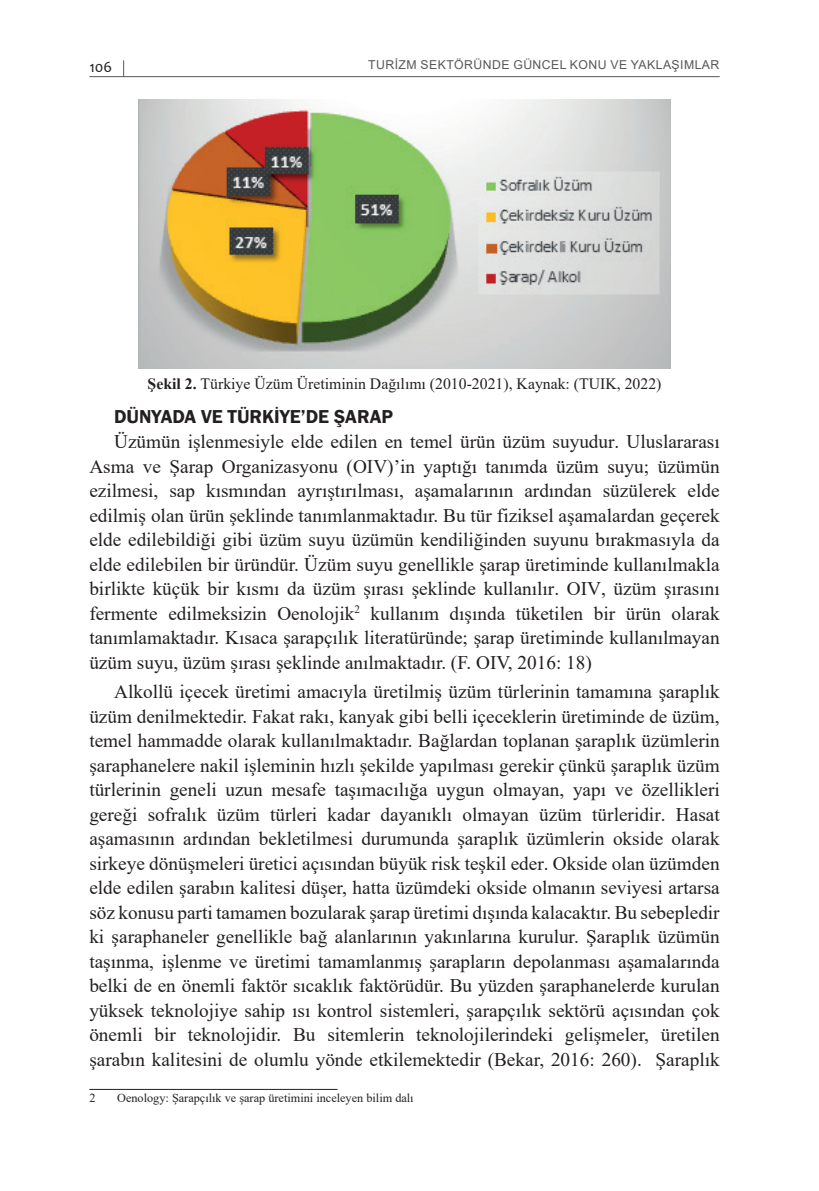
<style>
.page{position:relative;width:819px;height:1191px;background:#fff}
.page>*{position:absolute;margin:0;border:0;box-sizing:border-box;transform-origin:0 0}
.t1{font:19.25px/24.5px "Times New Roman";color:#231f20;text-align:justify}
.t2{font:600 19.25px "Franklin Gothic";color:#231f20}
.t3{font:15.75px "Times New Roman";color:#231f20}
.t4{font:15.75px "Candara";color:#231f20}
.t5{font:12.25px "Times New Roman";color:#231f20}
.t6{font:12.25px "Arial";letter-spacing:.035em;color:#57585a}
.s1{font-weight:700}
</style>
<div class="page">
<hr style="left:89px;top:76px;width:630px;height:1px;background:#57585a">
<svg style="left:123px;top:60px;width:1px;height:16px"></svg>
<img style="left:139px;top:99px;width:531px;height:269px">
<hr style="left:89px;top:1089px;width:248px;height:1px;background:#231f20">
<p class="t4" style="left:89px;top:57px;width:24px">106</p>
<p class="t6" style="left:368px;top:56px;width:352px">TURIZM SEKTÖRÜNDE GÜNCEL KONU VE YAKLAŞIMLAR</p>
<p class="t3" style="left:148px;top:373px;width:515px"><span class="s1">Şekil 2.</span> Türkiye Üzüm Üretiminin Dağılımı (2010-2021), Kaynak: (TUIK, 2022)</p>
<p class="t2" style="left:114px;top:405px;width:280px">DÜNYADA VE TÜRKİYE’DE ŞARAP</p>
<p class="t1" style="left:89px;top:429px;width:632px;text-indent:25px">Üzümün işlenmesiyle elde edilen en temel ürün üzüm suyudur. Uluslararası Asma ve Şarap Organizasyonu (OIV)’in yaptığı tanımda üzüm suyu; üzümün ezilmesi, sap kısmından ayrıştırılması, aşamalarının ardından süzülerek elde edilmiş olan ürün şeklinde tanımlanmaktadır. Bu tür fiziksel aşamalardan geçerek elde edilebildiği gibi üzüm suyu üzümün kendiliğinden suyunu bırakmasıyla da elde edilebilen bir üründür. Üzüm suyu genellikle şarap üretiminde kullanılmakla birlikte küçük bir kısmı da üzüm şırası şeklinde kullanılır. OIV, üzüm şırasını fermente edilmeksizin Oenolojik<sup>2</sup> kullanım dışında tüketilen bir ürün olarak tanımlamaktadır. Kısaca şarapçılık literatüründe; şarap üretiminde kullanılmayan üzüm suyu, üzüm şırası şeklinde anılmaktadır. (F. OIV, 2016: 18)</p>
<p class="t1" style="left:89px;top:678px;width:632px;text-indent:25px">Alkollü içecek üretimi amacıyla üretilmiş üzüm türlerinin tamamına şaraplık üzüm denilmektedir. Fakat rakı, kanyak gibi belli içeceklerin üretiminde de üzüm, temel hammadde olarak kullanılmaktadır. Bağlardan toplanan şaraplık üzümlerin şaraphanelere nakil işleminin hızlı şekilde yapılması gerekir çünkü şaraplık üzüm türlerinin geneli uzun mesafe taşımacılığa uygun olmayan, yapı ve özellikleri gereği sofralık üzüm türleri kadar dayanıklı olmayan üzüm türleridir. Hasat aşamasının ardından bekletilmesi durumunda şaraplık üzümlerin okside olarak sirkeye dönüşmeleri üretici açısından büyük risk teşkil eder. Okside olan üzümden elde edilen şarabın kalitesi düşer, hatta üzümdeki okside olmanın seviyesi artarsa söz konusu parti tamamen bozularak şarap üretimi dışında kalacaktır. Bu sebepledir ki şaraphaneler genellikle bağ alanlarının yakınlarına kurulur. Şaraplık üzümün taşınma, işlenme ve üretimi tamamlanmış şarapların depolanması aşamalarında belki de en önemli faktör sıcaklık faktörüdür. Bu yüzden şaraphanelerde kurulan yüksek teknolojiye sahip ısı kontrol sistemleri, şarapçılık sektörü açısından çok önemli bir teknolojidir. Bu sitemlerin teknolojilerindeki gelişmeler, üretilen şarabın kalitesini de olumlu yönde etkilemektedir (Bekar, 2016: 260). Şaraplık</p>
<p class="t5" style="left:89px;top:1089px;width:8px">2</p>
<p class="t5" style="left:117px;top:1089px;width:298px">Oenology: Şarapçılık ve şarap üretimini inceleyen bilim dalı</p>
</div>
